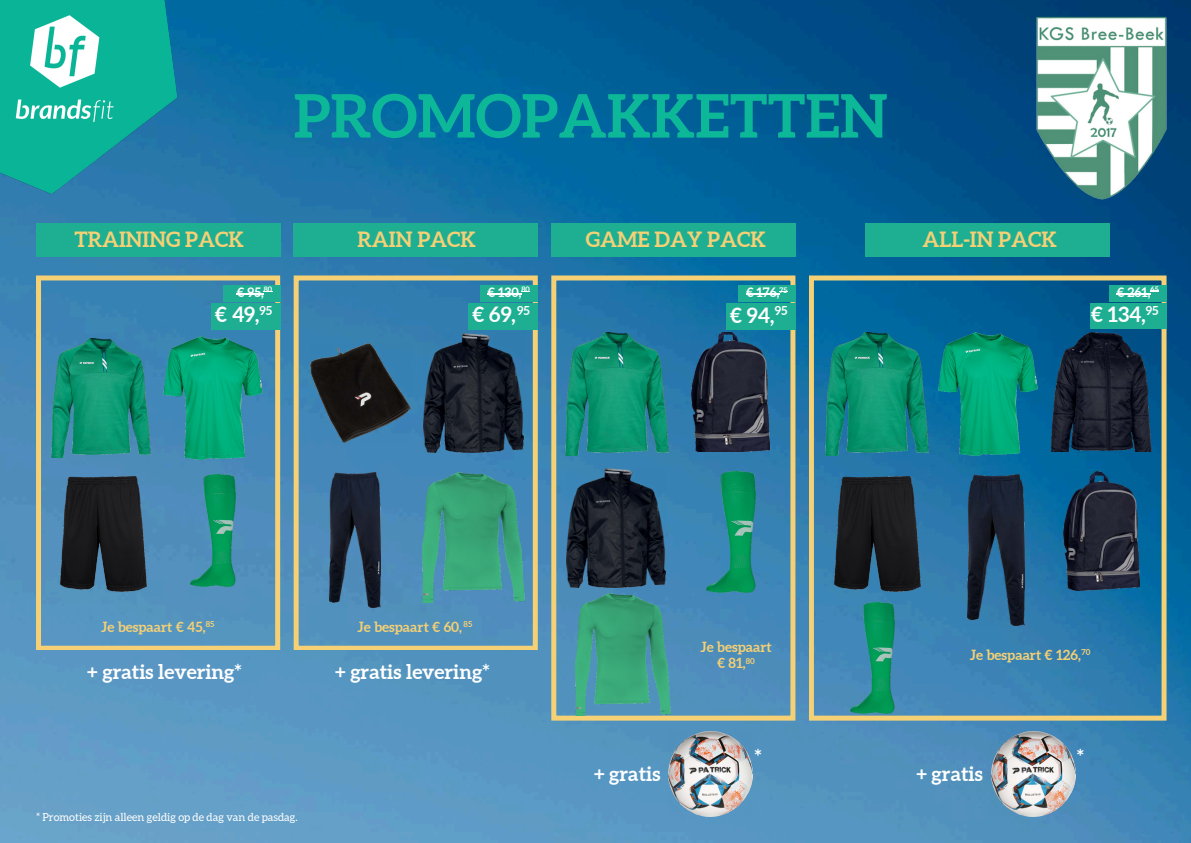
<style>
.page{position:relative;width:1191px;height:843px;background:#fff}
.page>*{position:absolute;margin:0;border:0;box-sizing:border-box;transform-origin:0 0}
.t1{font:700 60px "Aleo";color:#0db899}
.t2{font:700 21px "Aleo";color:#f5d075}
.t3{font:700 21px "Aleo";color:#fff}
.t4{font:700 20px "Aleo";color:#fff}
.t5{font:700 14px "Aleo";color:#f5d075}
.t6{font:700 13px "Aleo";color:#fff}
.t7{font:700 12.2px "Aleo";color:#fff}
.t8{font:11px "Aleo";color:#fff}
.t9{font:700 8.2px "Aleo";color:#f5d075}
.t10{font:700 7.6px "Aleo";color:#fff}
</style>
<div class="page">
<img style="left:0;top:0;width:1190px;height:842px">
<img style="left:0;top:0;width:181px;height:198px">
<svg style="left:36px;top:275px;width:244px;height:375px;background:#5c93b2"></svg>
<img style="left:51px;top:338px;width:100px;height:119px">
<img style="left:163px;top:336px;width:99px;height:123px">
<img style="left:191px;top:474px;width:45px;height:112px">
<svg style="left:293px;top:275px;width:244px;height:375px;background:#47738e"></svg>
<img style="left:330px;top:472px;width:50px;height:135px">
<img style="left:422px;top:472px;width:102px;height:130px">
<svg style="left:551px;top:275px;width:244px;height:445px;background:#4c8aab"></svg>
<img style="left:565px;top:332px;width:103px;height:123px">
<img style="left:691px;top:332px;width:78px;height:119px">
<img style="left:566px;top:468px;width:99px;height:118px">
<img style="left:707px;top:471px;width:48px;height:120px">
<img style="left:575px;top:593px;width:95px;height:122px">
<svg style="left:808px;top:275px;width:358px;height:445px;background:#2d7d9d"></svg>
<img style="left:937px;top:332px;width:99px;height:123px">
<img style="left:1051px;top:332px;width:100px;height:119px">
<img style="left:850px;top:602px;width:44px;height:111px">
<img style="left:967px;top:475px;width:56px;height:150px">
<img style="left:1063px;top:471px;width:76px;height:119px">
<img style="left:668px;top:731px;width:84px;height:84px">
<img style="left:990px;top:731px;width:84px;height:84px">
<div style="left:36px;top:223px;width:244px;height:33px;background:#1eaf93"></div>
<div style="left:223px;top:285px;width:57px;height:17px;background:#1eaf93"></div>
<div style="left:211px;top:304px;width:69px;height:25px;background:#1eaf93"></div>
<svg style="left:237px;top:291px;width:35px;height:3px"></svg>
<div style="left:293px;top:223px;width:244px;height:33px;background:#1eaf93"></div>
<div style="left:481px;top:285px;width:56px;height:17px;background:#1eaf93"></div>
<div style="left:469px;top:304px;width:68px;height:25px;background:#1eaf93"></div>
<hr style="left:487px;top:293px;width:34px;height:1px;background:#fff">
<div style="left:551px;top:223px;width:244px;height:33px;background:#1eaf93"></div>
<div style="left:738px;top:286px;width:57px;height:16px;background:#1eaf93"></div>
<div style="left:726px;top:304px;width:69px;height:25px;background:#1eaf93"></div>
<hr style="left:746px;top:293px;width:33px;height:1px;background:#fff">
<div style="left:865px;top:223px;width:244px;height:33px;background:#1eaf93"></div>
<div style="left:1109px;top:285px;width:57px;height:16px;background:#1eaf93"></div>
<div style="left:1090px;top:303px;width:76px;height:26px;background:#1eaf93"></div>
<hr style="left:1116px;top:293px;width:34px;height:1px;background:#fff">
<img style="left:1029px;top:12px;width:143px;height:192px">
<img style="left:60px;top:476px;width:87px;height:115px">
<img style="left:834px;top:476px;width:86px;height:115px">
<p class="t2" style="left:74px;top:228px;width:171px">TRAINING PACK</p>
<p class="t1" style="left:293px;top:81px;width:595px">PROMOPAKKETTEN</p>
<p class="t2" style="left:357px;top:228px;width:120px">RAIN PACK</p>
<h4 class="t2" style="left:586px;top:228px;width:181px">GAME DAY PACK</h4>
<p class="t2" style="left:922px;top:228px;width:136px">ALL-IN PACK</p>
<p class="t10" style="left:264px;top:285px;width:10px">80</p>
<p class="t10" style="left:521px;top:285px;width:10px">80</p>
<p class="t10" style="left:779px;top:285px;width:9px">75</p>
<p class="t10" style="left:1150px;top:285px;width:9px">65</p>
<p class="t7" style="left:259px;top:303px;width:14px">95</p>
<h4 class="t7" style="left:517px;top:303px;width:14px">95</h4>
<p class="t7" style="left:774px;top:304px;width:14px">95</p>
<h4 class="t7" style="left:1145px;top:303px;width:14px">95</h4>
<h3 class="t6" style="left:237px;top:284px;width:28px">€ 95,</h3>
<p class="t6" style="left:487px;top:284px;width:35px">€ 130,</p>
<p class="t6" style="left:746px;top:285px;width:35px">€ 176,</p>
<p class="t6" style="left:1116px;top:284px;width:35px">€ 261,</p>
<h4 class="t3" style="left:1090px;top:302px;width:56px">€ 134,</h4>
<p class="t3" style="left:215px;top:302px;width:46px">€ 49,</p>
<p class="t3" style="left:472px;top:302px;width:45px">€ 69,</p>
<h4 class="t3" style="left:729px;top:303px;width:46px">€ 94,</h4>
<p class="t9" style="left:206px;top:619px;width:10px">85</p>
<p class="t9" style="left:463px;top:619px;width:10px">85</p>
<p class="t5" style="left:101px;top:619px;width:106px">Je bespaart € 45,</p>
<h3 class="t5" style="left:357px;top:619px;width:106px">Je bespaart € 60,</h3>
<h4 class="t4" style="left:87px;top:660px;width:156px">+ gratis levering*</h4>
<p class="t4" style="left:335px;top:660px;width:156px">+ gratis levering*</p>
<p class="t8" style="left:36px;top:810px;width:263px">* Promoties zijn alleen geldig op de dag van de pasdag.</p>
<h3 class="t4" style="left:594px;top:761px;width:68px">+ gratis</h3>
<p class="t5" style="left:700px;top:638px;width:73px">Je bespaart</p>
<p class="t5" style="left:717px;top:655px;width:30px">€ 81,</p>
<p class="t9" style="left:745px;top:656px;width:11px">80</p>
<p class="t4" style="left:754px;top:745px;width:9px">*</p>
<h3 class="t9" style="left:1081px;top:647px;width:11px">70</h3>
<h3 class="t5" style="left:969px;top:647px;width:112px">Je bespaart € 126,</h3>
<h3 class="t4" style="left:916px;top:761px;width:68px">+ gratis</h3>
<p class="t4" style="left:1076px;top:745px;width:9px">*</p>
</div>
